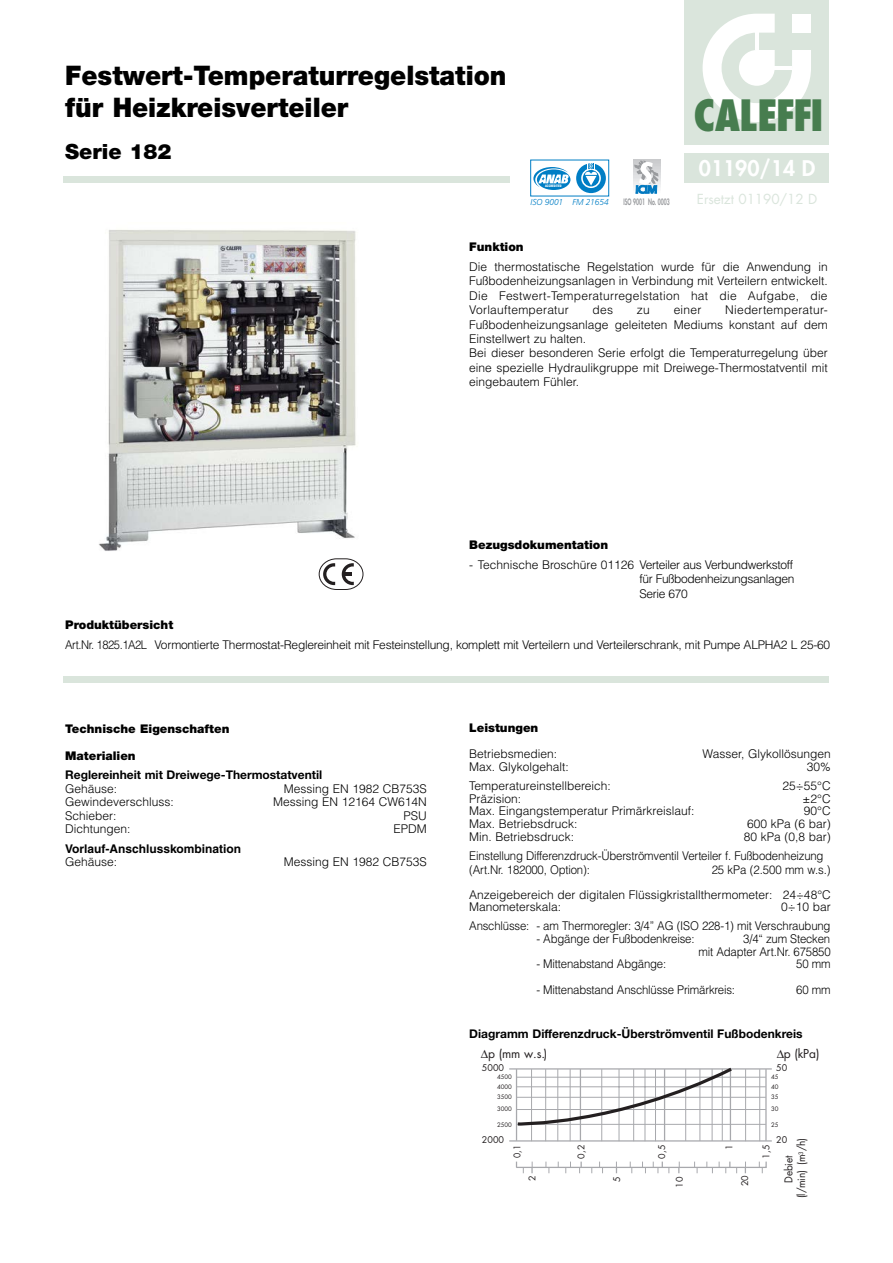
<style>
.page{position:relative;width:893px;height:1263px;background:#fff}
.page>*{position:absolute;margin:0;border:0;box-sizing:border-box;transform-origin:0 0}
.t1{font:800 condensed 42px "Futura";letter-spacing:-.035em;color:#477d4f}
.t2{font:900 27px/32.4px "Helvetica Neue";color:#000;scale:.95 1}
.t3{font:800 21px "Futura";color:#fff}
.t4{font:900 21px "Helvetica Neue";color:#000}
.t5{font:13.5px "Futura";letter-spacing:-.005em;color:#dae5dc}
.t6{font:300 12px/14.4px "Helvetica";color:#000;text-align:justify}
.t7{font:300 12px/24.8px "Helvetica";color:#000;text-align:right;scale:.95 1}
.t8{font:300 12px "Helvetica";letter-spacing:-.02em;color:#000;scale:.93 1}
.t9{font:700 12px "Helvetica Neue";color:#000}
.t10{font:900 12px "Helvetica Neue";color:#000}
.t11{font:700 12px "Helvetica";color:#000}
.t12{font:12px "Futura";color:#231f20}
.t13{font:10.5px/12.6px "Futura";letter-spacing:-.02em;color:#231f20;text-align:center;scale:.95 1}
.t14{font:9px "Futura";color:#231f20}
.t15{font:9px "Futura";color:#231f20;scale:.95 1}
.t16{font:italic 300 8.7px "Frutiger";color:#007ec5}
.t17{font:800 8.7px "Futura";color:#999b9e;scale:.6 1}
.t18{font:6px "Futura";color:#231f20}
.t19{font:900 condensed 3.15px "Helvetica";color:#fff}
</style>
<div class="page">
<div style="left:685px;top:153px;width:144px;height:30px;background:#dae5dc"></div>
<div style="left:64px;top:676px;width:765px;height:6px;background:#dae5dc"></div>
<div style="left:685px;top:0;width:144px;height:145px;background:#dae5dc"></div>
<svg style="left:703px;top:14px;width:108px;height:108px"></svg>
<hr style="left:755px;top:32px;width:4px;height:18px;background:#fff">
<hr style="left:774px;top:66px;width:18px;height:4px;background:#fff">
<img style="left:99px;top:230px;width:257px;height:321px">
<svg style="left:318px;top:558px;width:46px;height:32px"></svg>
<svg style="left:515px;top:1161px;width:252px;height:12px"></svg>
<hr style="left:580px;top:1069px;width:1px;height:72px;background:#a8a9ad">
<hr style="left:516px;top:1069px;width:1px;height:72px;background:#a8a9ad">
<hr style="left:516px;top:1109px;width:250px;height:1px;background:#a8a9ad">
<hr style="left:516px;top:1086px;width:250px;height:1px;background:#a8a9ad">
<hr style="left:645px;top:1069px;width:1px;height:72px;background:#a8a9ad">
<hr style="left:619px;top:1069px;width:1px;height:72px;background:#a8a9ad">
<hr style="left:516px;top:1077px;width:250px;height:1px;background:#a8a9ad">
<hr style="left:516px;top:1097px;width:250px;height:1px;background:#a8a9ad">
<hr style="left:516px;top:1124px;width:250px;height:1px;background:#a8a9ad">
<hr style="left:655px;top:1069px;width:1px;height:72px;background:#a8a9ad">
<hr style="left:633px;top:1069px;width:1px;height:72px;background:#a8a9ad">
<hr style="left:601px;top:1069px;width:1px;height:72px;background:#a8a9ad">
<hr style="left:531px;top:1069px;width:1px;height:72px;background:#a8a9ad">
<hr style="left:545px;top:1069px;width:1px;height:72px;background:#a8a9ad">
<hr style="left:558px;top:1069px;width:1px;height:72px;background:#a8a9ad">
<hr style="left:570px;top:1069px;width:1px;height:72px;background:#a8a9ad">
<hr style="left:664px;top:1069px;width:1px;height:72px;background:#a8a9ad">
<hr style="left:509px;top:1140px;width:263px;height:1px;background:#a8a9ad">
<hr style="left:509px;top:1068px;width:263px;height:1px;background:#a8a9ad">
<hr style="left:722px;top:1069px;width:1px;height:72px;background:#a8a9ad">
<hr style="left:712px;top:1069px;width:1px;height:72px;background:#a8a9ad">
<hr style="left:700px;top:1069px;width:1px;height:72px;background:#a8a9ad">
<hr style="left:685px;top:1069px;width:1px;height:72px;background:#a8a9ad">
<hr style="left:730px;top:1069px;width:1px;height:71px;background:#a8a9ad">
<hr style="left:765px;top:1069px;width:2px;height:72px;background:#a8a9ad">
<hr style="left:745px;top:1069px;width:1px;height:72px;background:#a8a9ad">
<hr style="left:759px;top:1069px;width:1px;height:72px;background:#a8a9ad">
<svg style="left:515px;top:1067px;width:220px;height:60px"></svg>
<div style="left:63px;top:176px;width:447px;height:7px;background:#dae5dc"></div>
<div style="left:537px;top:169px;width:33px;height:21px;background:#007ec5;border-radius:50%"></div>
<svg style="left:533px;top:167px;width:36px;height:20px"></svg>
<svg style="left:576px;top:163px;width:30px;height:30px"></svg>
<svg style="left:581px;top:168px;width:20px;height:20px"></svg>
<svg style="left:583px;top:170px;width:16px;height:16px"></svg>
<svg style="left:585px;top:163px;width:12px;height:23px"></svg>
<svg style="left:633px;top:160px;width:27px;height:34px"></svg>
<h2 class="t2" style="left:65px;top:61px;width:466px">Festwert-Temperaturregelstation für Heizkreisverteiler</h2>
<h3 class="t4" style="left:65px;top:144px;width:108px">Serie 182</h3>
<p class="t19" style="left:545px;top:184px;width:18px">ACCREDITED</p>
<p class="t16" style="left:530px;top:199px;width:80px">ISO 9001 FM 21654</p>
<p class="t17" style="left:623px;top:198px;width:79px">ISO 9001 No. 0003</p>
<h1 class="t1" style="left:693px;top:98px;width:132px">CALEFFI</h1>
<h3 class="t3" style="left:699px;top:158px;width:118px">01190/14 D</h3>
<p class="t5" style="left:697px;top:193px;width:122px">Ersetzt 01190/12 D</p>
<p class="t10" style="left:469px;top:243px;width:56px">Funktion</p>
<p class="t6" style="left:469px;top:260px;width:360px">Die thermostatische Regelstation wurde für die Anwendung in Fußbodenheizungsanlagen in Verbindung mit Verteilern entwickelt.<br>Die Festwert-Temperaturregelstation hat die Aufgabe, die Vorlauftemperatur</p>
<p class="t6" style="left:469px;top:303px;width:360px;text-align:left;text-indent:256px">Niedertemperatur-Fußbodenheizungsanlage geleiteten Mediums konstant auf dem Einstellwert zu halten.<br>Bei dieser besonderen Serie erfolgt die Temperaturregelung über eine spezielle Hydraulikgruppe mit Dreiwege-Thermostatventil mit eingebautem Fühler.</p>
<p class="t6" style="left:593px;top:303px;width:22px">des</p>
<p class="t6" style="left:637px;top:303px;width:14px">zu</p>
<p class="t6" style="left:674px;top:303px;width:29px">einer</p>
<p class="t10" style="left:469px;top:541px;width:140px">Bezugsdokumentation</p>
<p class="t6" style="left:639px;top:558px;width:157px;text-indent:-170px">- Technische Broschüre 01126 Verteiler aus Verbundwerkstoff für Fußbodenheizungsanlagen Serie 670</p>
<p class="t10" style="left:65px;top:621px;width:109px">Produktübersicht</p>
<p class="t8" style="left:65px;top:638px;width:824px">Art.Nr. 1825.1A2L Vormontierte Thermostat-Reglereinheit mit Festeinstellung, komplett mit Verteilern und Verteilerschrank, mit Pumpe ALPHA2 L 25-60</p>
<p class="t10" style="left:65px;top:724px;width:166px">Technische Eigenschaften</p>
<p class="t10" style="left:65px;top:751px;width:72px">Materialien</p>
<p class="t9" style="left:65px;top:770px;width:259px">Reglereinheit mit Dreiwege-Thermostatventil</p>
<p class="t6" style="left:65px;top:781px;width:54px">Gehäuse:</p>
<p class="t6" style="left:284px;top:781px;width:145px">Messing EN 1982 CB753S</p>
<p class="t6" style="left:65px;top:795px;width:110px">Gewindeverschluss:</p>
<p class="t6" style="left:273px;top:795px;width:155px">Messing EN 12164 CW614N</p>
<p class="t6" style="left:65px;top:808px;width:53px">Schieber:</p>
<p class="t6" style="left:403px;top:808px;width:25px">PSU</p>
<p class="t6" style="left:65px;top:822px;width:67px">Dichtungen:</p>
<p class="t6" style="left:393px;top:822px;width:35px">EPDM</p>
<p class="t11" style="left:65px;top:844px;width:177px">Vorlauf-Anschlusskombination</p>
<p class="t6" style="left:65px;top:855px;width:54px">Gehäuse:</p>
<p class="t6" style="left:284px;top:855px;width:145px">Messing EN 1982 CB753S</p>
<p class="t10" style="left:469px;top:723px;width:71px">Leistungen</p>
<p class="t6" style="left:469px;top:747px;width:90px">Betriebsmedien:</p>
<p class="t6" style="left:702px;top:747px;width:130px">Wasser, Glykollösungen</p>
<p class="t6" style="left:469px;top:760px;width:101px">Max. Glykolgehalt:</p>
<p class="t6" style="left:807px;top:760px;width:26px">30%</p>
<p class="t6" style="left:469px;top:778px;width:143px">Temperatureinstellbereich:</p>
<p class="t6" style="left:783px;top:778px;width:50px">25÷55°C</p>
<p class="t6" style="left:469px;top:791px;width:54px">Präzision:</p>
<p class="t6" style="left:803px;top:791px;width:30px">±2°C</p>
<p class="t6" style="left:469px;top:804px;width:227px">Max. Eingangstemperatur Primärkreislauf:</p>
<p class="t6" style="left:804px;top:804px;width:28px">90°C</p>
<p class="t6" style="left:469px;top:817px;width:110px">Max. Betriebsdruck:</p>
<p class="t6" style="left:747px;top:817px;width:85px">600 kPa (6 bar)</p>
<p class="t6" style="left:469px;top:829px;width:107px">Min. Betriebsdruck:</p>
<p class="t6" style="left:469px;top:827px;width:363px;line-height:19.5px;text-indent:274px">80 kPa (0,8 bar)<br>Einstellung Differenzdruck-Überströmventil Verteiler f. Fußbodenheizung</p>
<p class="t7" style="left:469px;top:857px;width:128px">(Art.Nr. 182000, Option):</p>
<p class="t7" style="left:469px;top:857px;width:382px">25 kPa (2.500 mm w.s.)<br>Anzeigebereich der digitalen Flüssigkristallthermometer: 24÷48°C</p>
<p class="t6" style="left:469px;top:900px;width:94px">Manometerskala:</p>
<p class="t6" style="left:469px;top:898px;width:363px;line-height:18.8px;text-align:right">0÷10 bar<br>Anschlüsse: - am Thermoregler: 3/4” AG (ISO 228-1) mit Verschraubung</p>
<p class="t7" style="left:536px;top:926px;width:168px">- Abgänge der Fußbodenkreise:</p>
<p class="t7" style="left:698px;top:932px;width:141px;line-height:12.8px">3/4“ zum Stecken<br>mit Adapter Art.Nr. 675850</p>
<p class="t7" style="left:536px;top:952px;width:138px">- Mittenabstand Abgänge:</p>
<p class="t7" style="left:796px;top:952px;width:38px">50 mm</p>
<p class="t7" style="left:536px;top:977px;width:210px">- Mittenabstand Anschlüsse Primärkreis:</p>
<p class="t7" style="left:796px;top:977px;width:38px">60 mm</p>
<p class="t9" style="left:469px;top:1029px;width:335px">Diagramm Differenzdruck-Überströmventil Fußbodenkreis</p>
<p class="t12" style="left:481px;top:1048px;width:68px">∆p (mm w.s.)</p>
<p class="t12" style="left:777px;top:1048px;width:44px">∆p (kPa)</p>
<p class="t14" style="left:482px;top:1064px;width:24px">5000</p>
<p class="t14" style="left:776px;top:1064px;width:13px">50</p>
<p class="t18" style="left:497px;top:1074px;width:16px">4500</p>
<p class="t18" style="left:771px;top:1074px;width:9px">45</p>
<p class="t18" style="left:497px;top:1084px;width:16px">4000</p>
<p class="t18" style="left:771px;top:1084px;width:9px">40</p>
<p class="t18" style="left:497px;top:1094px;width:16px">3500</p>
<p class="t18" style="left:771px;top:1094px;width:9px">35</p>
<p class="t18" style="left:497px;top:1106px;width:16px">3000</p>
<p class="t18" style="left:771px;top:1106px;width:9px">30</p>
<p class="t18" style="left:497px;top:1122px;width:16px">2500</p>
<p class="t18" style="left:771px;top:1122px;width:9px">25</p>
<p class="t14" style="left:482px;top:1136px;width:24px">2000</p>
<p class="t14" style="left:776px;top:1136px;width:13px">20</p>
<p class="t15" style="left:513px;top:1158px;width:15px;rotate:-90deg">0,1</p>
<p class="t13" style="left:783px;top:1198px;width:65px;rotate:-90deg">Debiet<br>(l/min) (m<sup>3</sup>/h)</p>
<p class="t14" style="left:762px;top:1159px;width:15px;rotate:-90deg">1,5</p>
<p class="t14" style="left:577px;top:1159px;width:15px;rotate:-90deg">0,2</p>
<p class="t14" style="left:658px;top:1159px;width:15px;rotate:-90deg">0,5</p>
<p class="t14" style="left:725px;top:1150px;width:7px;rotate:-90deg">1</p>
<p class="t14" style="left:675px;top:1188px;width:13px;rotate:-90deg">10</p>
<p class="t14" style="left:741px;top:1186px;width:13px;rotate:-90deg">20</p>
<p class="t14" style="left:528px;top:1181px;width:7px;rotate:-90deg">2</p>
<p class="t14" style="left:613px;top:1182px;width:7px;rotate:-90deg">5</p>
</div>
